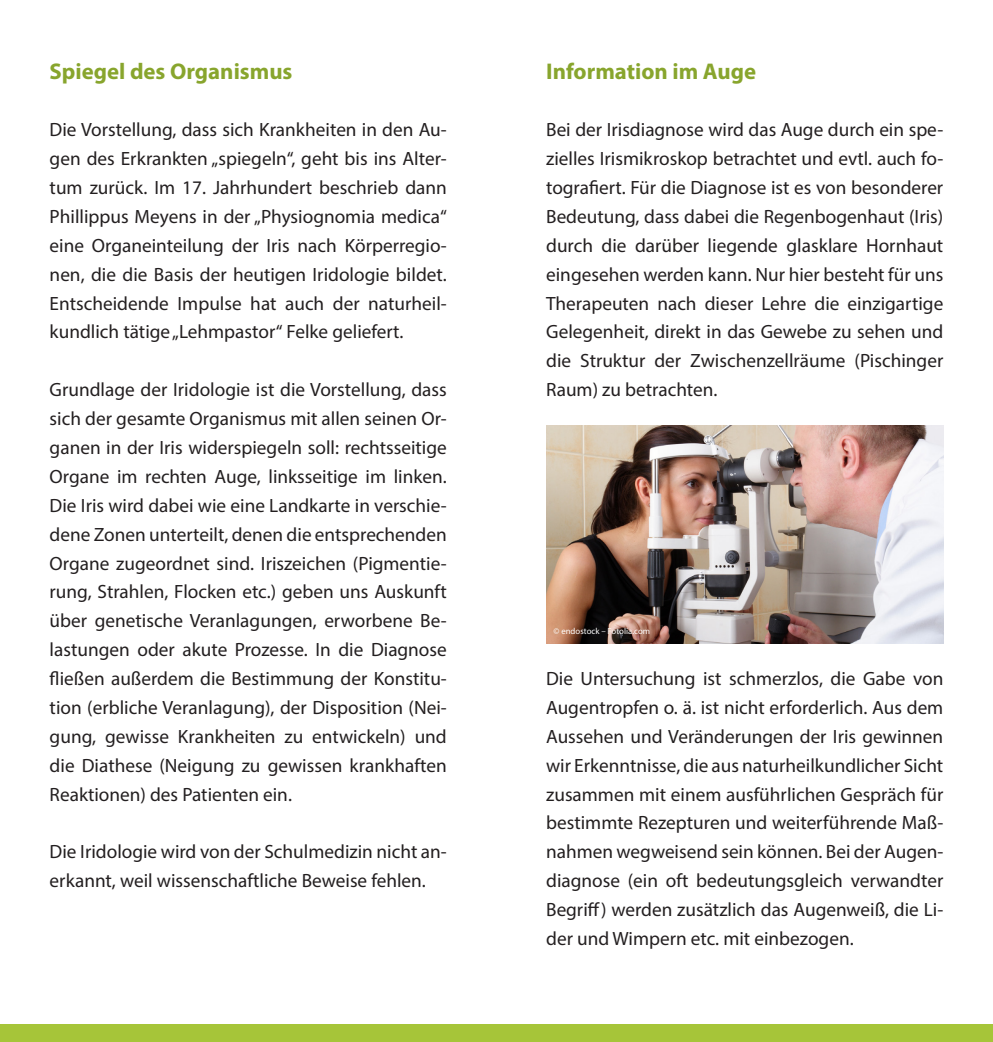
<style>
.page{position:relative;width:993px;height:1042px;background:#fff}
.page>*{position:absolute;margin:0;border:0;box-sizing:border-box;transform-origin:0 0}
.t1{font:700 22.75px "Myriad Pro";color:#88a52d}
.t2{font:19.25px/28.9px "Myriad Pro";color:#231f20;text-align:justify}
.t3{font:8.75px "Myriad Pro";color:#fff}
</style>
<div class="page">
<img style="left:546px;top:425px;width:397px;height:218px">
<div style="left:0;top:1024px;width:992px;height:18px;background:#a6c539"></div>
<p class="t1" style="left:50px;top:56px;width:244px">Spiegel des Organismus</p>
<p class="t2" style="left:50px;top:115px;width:398px">Die Vorstellung, dass sich Krankheiten in den Au&shy;gen des Erkrankten „spiegeln“, geht bis ins Alter&shy;tum zurück. Im 17. Jahrhundert beschrieb dann Phillippus Meyens in der „Physiognomia medica“ eine Organeinteilung der Iris nach Körperregio&shy;nen, die die Basis der heutigen Iridologie bildet.<br>Entscheidende Impulse hat auch der naturheil&shy;kundlich tätige „Lehmpastor“ Felke geliefert.</p>
<p class="t2" style="left:50px;top:375px;width:398px">Grundlage der Iridologie ist die Vorstellung, dass sich der gesamte Organismus mit allen seinen Or&shy;ganen in der Iris widerspiegeln soll: rechtsseitige Organe im rechten Auge, linksseitige im linken.<br>Die Iris wird dabei wie eine Landkarte in verschie&shy;dene Zonen unterteilt, denen die entsprechenden Organe zugeordnet sind. Iriszeichen (Pigmentie&shy;rung, Strahlen, Flocken etc.) geben uns Auskunft über genetische Veranlagungen, erworbene Be&shy;lastungen oder akute Prozesse. In die Diagnose fließen außerdem die Bestimmung der Konstitu&shy;tion (erbliche Veranlagung), der Disposition (Nei&shy;gung, gewisse Krankheiten zu entwickeln) und die Diathese (Neigung zu gewissen krankhaften Reaktionen) des Patienten ein.</p>
<p class="t2" style="left:50px;top:837px;width:398px">Die Iridologie wird von der Schulmedizin nicht an&shy;erkannt, weil wissenschaftliche Beweise fehlen.</p>
<p class="t1" style="left:546px;top:56px;width:211px">Information im Auge</p>
<p class="t2" style="left:546px;top:115px;width:398px">Bei der Irisdiagnose wird das Auge durch ein spe&shy;zielles Irismikroskop betrachtet und evtl. auch fo&shy;tografiert. Für die Diagnose ist es von besonderer Bedeutung, dass dabei die Regenbogenhaut (Iris) durch die darüber liegende glasklare Hornhaut eingesehen werden kann. Nur hier besteht für uns Therapeuten nach dieser Lehre die einzigartige Gelegenheit, direkt in das Gewebe zu sehen und die Struktur der Zwischenzellräume (Pischinger Raum) zu betrachten.</p>
<p class="t3" style="left:553px;top:626px;width:98px">© endostock – Fotolia.com</p>
<p class="t2" style="left:546px;top:664px;width:398px">Die Untersuchung ist schmerzlos, die Gabe von Augentropfen o. ä. ist nicht erforderlich. Aus dem Aussehen und Veränderungen der Iris gewinnen wir Erkenntnisse, die aus naturheilkundlicher Sicht zusammen mit einem ausführlichen Gespräch für bestimmte Rezepturen und weiterführende Maß&shy;nahmen wegweisend sein können. Bei der Augen&shy;diagnose (ein oft bedeutungsgleich verwandter Begriff) werden zusätzlich das Augenweiß, die Li&shy;der und Wimpern etc. mit einbezogen.</p>
</div>
